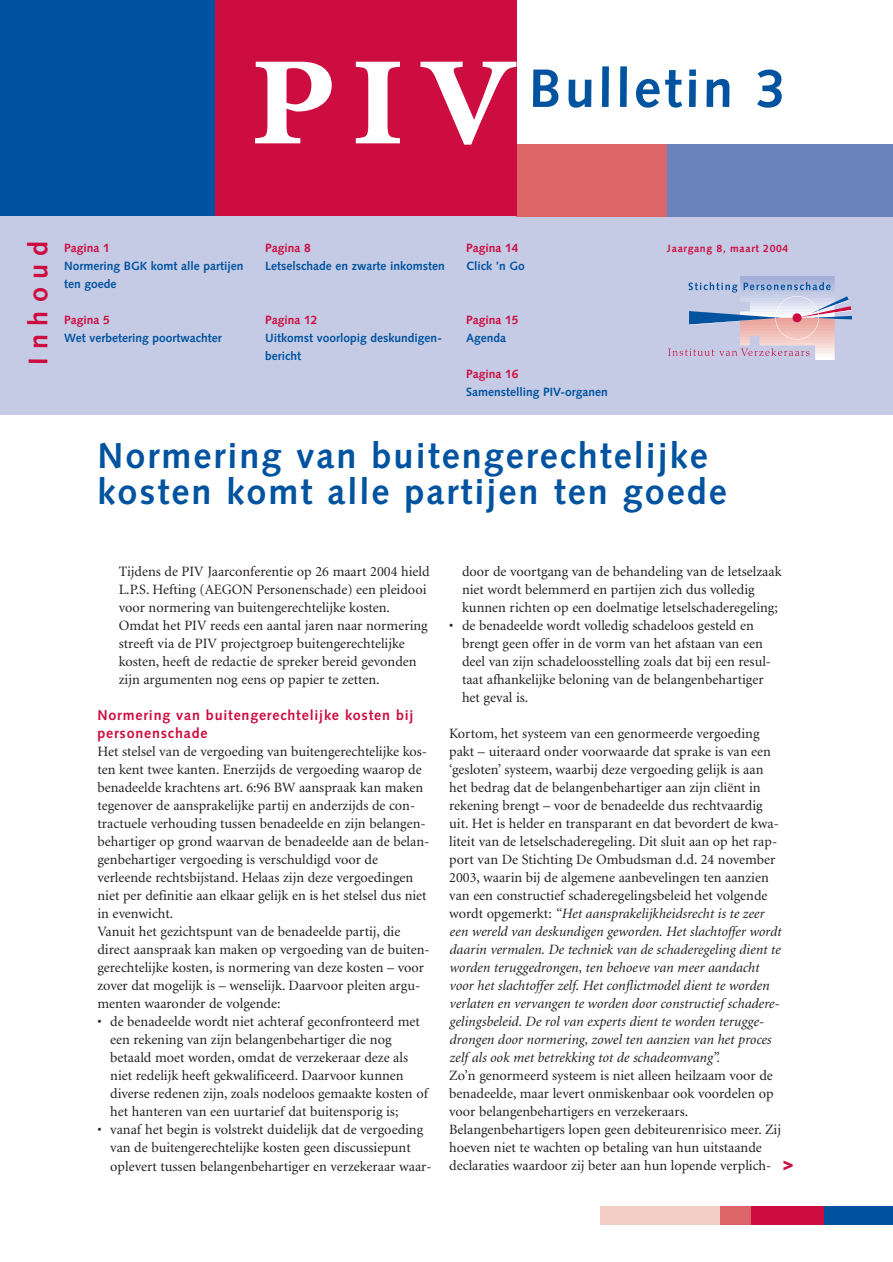
<style>
.page{position:relative;width:893px;height:1262px;background:#fff}
.page>*{position:absolute;margin:0;border:0;box-sizing:border-box;transform-origin:0 0}
.t1{font:700 54px "Syntax";letter-spacing:.055em;color:#0153a0}
.t2{font:700 36px/36px "Syntax";letter-spacing:.055em;color:#0153a0}
.t3{font:700 27px "Syntax";letter-spacing:.305em;color:#cd0d40}
.t4{font:900 18px "Syntax";color:#cd0d40}
.t5{font:14.25px/18px "Minion";color:#231f20}
.t6{font:700 14.25px/18px "Syntax";letter-spacing:.055em;color:#cd0d40}
.t7{font:700 12px/18px "Syntax";color:#0153a0}
.t8{font:700 12px "Syntax";color:#cd0d40}
.t9{font:700 10.5px "Syntax";letter-spacing:.055em;color:#cd0d40}
.s1{font-style:italic}
</style>
<div class="page">
<div style="left:824px;top:1206px;width:68px;height:18px;background:#0153a0"></div>
<div style="left:750px;top:1206px;width:74px;height:18px;background:#cd0d40"></div>
<div style="left:717px;top:1206px;width:33px;height:18px;background:#db6567"></div>
<div style="left:600px;top:1206px;width:119px;height:18px;background:#f4cdc7"></div>
<div style="left:1px;top:216px;width:891px;height:198px;background:#c5cbe5"></div>
<div style="left:516px;top:144px;width:151px;height:72px;background:#db6567"></div>
<div style="left:1px;top:0;width:214px;height:216px;background:#0153a0"></div>
<div style="left:215px;top:0;width:301px;height:216px;background:#cd0d40"></div>
<hr style="left:740px;top:280px;width:94px;height:3px;background:#a8b3d9">
<hr style="left:740px;top:277px;width:94px;height:3px;background:#a3afd6">
<hr style="left:740px;top:276px;width:94px;height:1px;background:#9caad3">
<hr style="left:740px;top:357px;width:94px;height:3px;background:#fff">
<hr style="left:740px;top:354px;width:94px;height:3px;background:#fdf7f5">
<hr style="left:740px;top:351px;width:94px;height:3px;background:#fbefed">
<hr style="left:740px;top:348px;width:94px;height:3px;background:#fae8e4">
<hr style="left:740px;top:345px;width:94px;height:3px;background:#f8dfdb">
<hr style="left:740px;top:342px;width:94px;height:3px;background:#f7d9d3">
<hr style="left:740px;top:339px;width:94px;height:3px;background:#f5d1cc">
<svg style="left:688px;top:282px;width:164px;height:57px"></svg>
<svg style="left:668px;top:348px;width:141px;height:8px"></svg>
<div style="left:667px;top:144px;width:225px;height:72px;background:#6a82be"></div>
<h1 class="t1" style="left:529px;top:66px;width:258px">Bulletin 3</h1>
<h3 class="t3" style="left:27px;top:364px;width:125px;rotate:-90deg">Inhoud</h3>
<p class="t9" style="left:667px;top:244px;width:123px">Jaargang 8, maart 2004</p>
<p class="t8" style="left:64px;top:243px;width:47px">Pagina 1</p>
<p class="t7" style="left:64px;top:258px;width:181px">Normering BGK komt alle partijen ten goede</p>
<p class="t8" style="left:64px;top:315px;width:47px">Pagina 5</p>
<p class="t7" style="left:64px;top:330px;width:159px">Wet verbetering poortwachter</p>
<p class="t8" style="left:265px;top:243px;width:47px">Pagina 8</p>
<p class="t7" style="left:265px;top:258px;width:181px">Letselschade en zwarte inkomsten</p>
<p class="t8" style="left:466px;top:243px;width:54px">Pagina 14</p>
<p class="t7" style="left:466px;top:258px;width:60px">Click ’n Go</p>
<p class="t8" style="left:265px;top:315px;width:54px">Pagina 12</p>
<p class="t7" style="left:265px;top:330px;width:178px">Uitkomst voorlopig deskundigen&shy;bericht</p>
<p class="t8" style="left:466px;top:315px;width:54px">Pagina 15</p>
<p class="t7" style="left:466px;top:330px;width:42px">Agenda</p>
<p class="t8" style="left:466px;top:369px;width:54px">Pagina 16</p>
<p class="t7" style="left:466px;top:384px;width:143px">Samenstelling PIV-organen</p>
<h2 class="t2" style="left:97px;top:441px;width:631px">Normering van buitengerechtelijke kosten komt alle partijen ten goede</h2>
<p class="t5" style="left:119px;top:564px;width:312px">Tijdens de PIV Jaarconferentie op 26 maart 2004 hield L.P.S. Hefting (AEGON Personenschade) een pleidooi voor normering van buitengerechtelijke kosten.<br>Omdat het PIV reeds een aantal jaren naar normering streeft via de PIV projectgroep buitengerechtelijke kosten, heeft de redactie de spreker bereid gevonden zijn argumenten nog eens op papier te zetten.</p>
<p class="t6" style="left:97px;top:707px;width:317px">Normering van buitengerechtelijke kosten bij personenschade</p>
<p class="t5" style="left:97px;top:744px;width:334px">Het stelsel van de vergoeding van buitengerechtelijke kos&shy;ten kent twee kanten. Enerzijds de vergoeding waarop de benadeelde krachtens art. 6:96 BW aanspraak kan maken tegenover de aansprakelijke partij en anderzijds de con&shy;tractuele verhouding tussen benadeelde en zijn belangen&shy;behartiger op grond waarvan de benadeelde aan de belan&shy;genbehartiger vergoeding is verschuldigd voor de verleende rechtsbijstand. Helaas zijn deze vergoedingen niet per definitie aan elkaar gelijk en is het stelsel dus niet in evenwicht.<br>Vanuit het gezichtspunt van de benadeelde partij, die direct aanspraak kan maken op vergoeding van de buiten&shy;gerechtelijke kosten, is normering van deze kosten – voor zover dat mogelijk is – wenselijk. Daarvoor pleiten argu&shy;menten waaronder de volgende:</p>
<p class="t5" style="left:110px;top:1014px;width:319px;text-indent:-13px">• de benadeelde wordt niet achteraf geconfronteerd met een rekening van zijn belangenbehartiger die nog betaald moet worden, omdat de verzekeraar deze als niet redelijk heeft gekwalificeerd. Daarvoor kunnen diverse redenen zijn, zoals nodeloos gemaakte kosten of het hanteren van een uurtarief dat buitensporig is;</p>
<p class="t5" style="left:110px;top:1122px;width:323px;text-indent:-13px">• vanaf het begin is volstrekt duidelijk dat de vergoeding van de buitengerechtelijke kosten geen discussiepunt oplevert tussen belangenbehartiger en verzekeraar waar-</p>
<p class="t5" style="left:462px;top:564px;width:321px">door de voortgang van de behandeling van de letselzaak niet wordt belemmerd en partijen zich dus volledig kunnen richten op een doelmatige letselschaderegeling;</p>
<p class="t5" style="left:462px;top:618px;width:311px;text-indent:-13px">• de benadeelde wordt volledig schadeloos gesteld en brengt geen offer in de vorm van het afstaan van een deel van zijn schadeloosstelling zoals dat bij een resul&shy;taat afhankelijke beloning van de belangenbehartiger het geval is.</p>
<p class="t5" style="left:449px;top:726px;width:333px">Kortom, het systeem van een genormeerde vergoeding pakt – uiteraard onder voorwaarde dat sprake is van een ‘gesloten’ systeem, waarbij deze vergoeding gelijk is aan het bedrag dat de belangenbehartiger aan zijn cliënt in rekening brengt – voor de benadeelde dus rechtvaardig uit. Het is helder en transparant en dat bevordert de kwa&shy;liteit van de letselschaderegeling. Dit sluit aan op het rap&shy;port van De Stichting De Ombudsman d.d. 24 november 2003, waarin bij de algemene aanbevelingen ten aanzien van een constructief schaderegelingsbeleid het volgende wordt opgemerkt: <span class="s1">“Het aansprakelijkheidsrecht is te zeer een wereld van deskundigen geworden. Het slachtoffer wordt daarin vermalen. De techniek van de schaderegeling dient te worden teruggedrongen, ten behoeve van meer aandacht voor het slachtoffer zelf. Het conflictmodel dient te worden verlaten en vervangen te worden door constructief schadere&shy;gelingsbeleid. De rol van experts dient te worden terugge&shy;drongen door normering, zowel ten aanzien van het proces zelf als ook met betrekking tot de schadeomvang”.</span></p>
<p class="t5" style="left:449px;top:1068px;width:333px">Zo’n genormeerd systeem is niet alleen heilzaam voor de benadeelde, maar levert onmiskenbaar ook voordelen op voor belangenbehartigers en verzekeraars.<br>Belangenbehartigers lopen geen debiteurenrisico meer. Zij hoeven niet te wachten op betaling van hun uitstaande declaraties waardoor zij beter aan hun lopende verplich-</p>
<p class="t4" style="left:783px;top:1156px;width:12px">&gt;</p>
</div>
